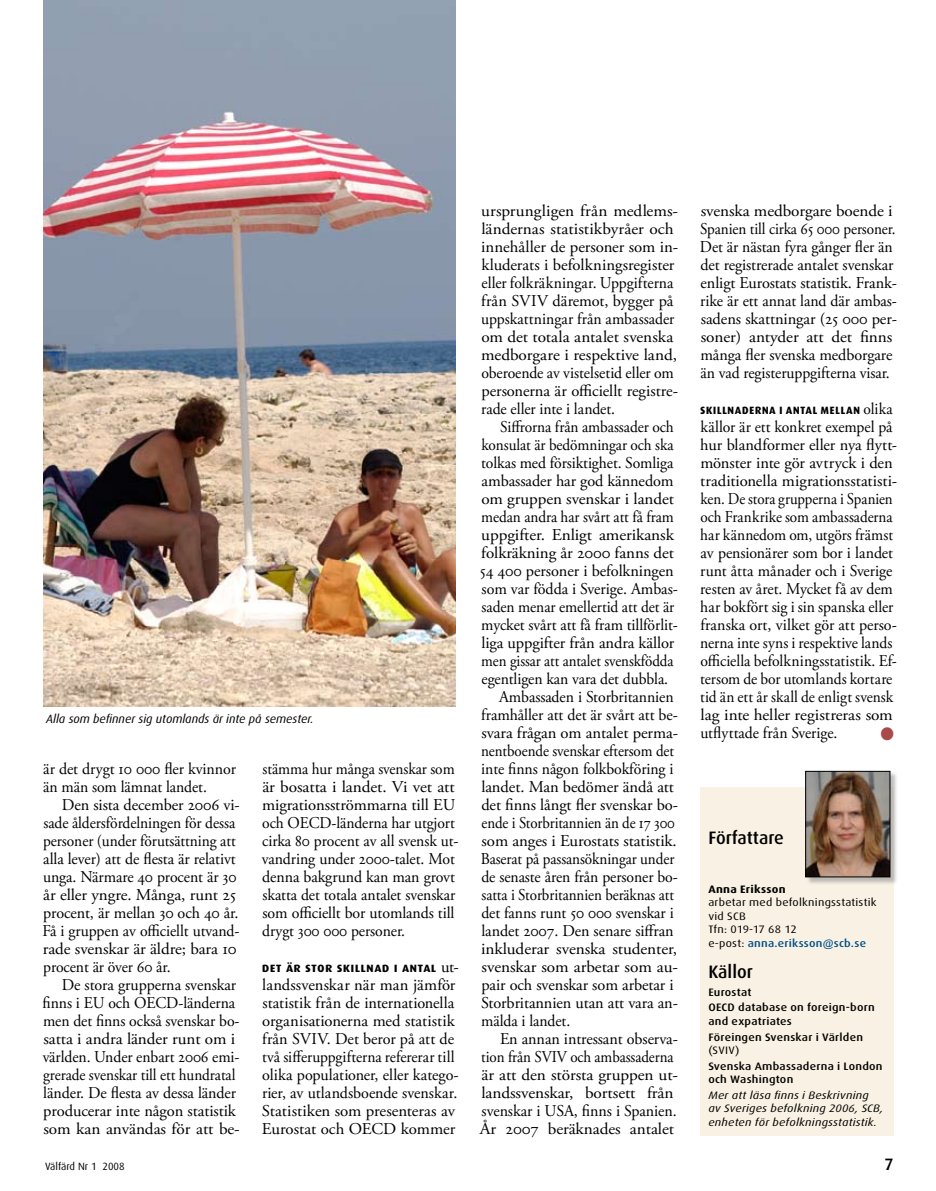
<style>
.page{position:relative;width:936px;height:1191px;background:#fff}
.page>*{position:absolute;margin:0;border:0;box-sizing:border-box;transform-origin:0 0}
.t1{font:500 18px "Dax Pro";color:#000}
.t2{font:18px "Zapf Dingbats";color:#a84a4a;scale:.95 1}
.t3{font:16.5px/18px "Adobe Garamond Pro";letter-spacing:-.005em;color:#000}
.t4{font:16.5px/18px "Adobe Garamond Pro";letter-spacing:-.005em;color:#000;scale:1.04 1}
.t5{font:16.5px/18px "Adobe Garamond Pro";letter-spacing:-.005em;color:#000;scale:.95 1}
.t6{font:16.5px/18px "Adobe Garamond Pro";letter-spacing:-.005em;color:#000;scale:.93 1}
.t7{font:16.5px "Adobe Garamond Pro";letter-spacing:-.005em;color:#000;scale:.91 1}
.t8{font:16.5px "Adobe Garamond Pro";letter-spacing:-.005em;color:#000;scale:.92 1}
.t9{font:16.5px "Adobe Garamond Pro";letter-spacing:-.005em;color:#000;scale:.96 1}
.t10{font:16.5px "Adobe Garamond Pro";letter-spacing:-.005em;color:#000;scale:.94 1}
.t11{font:16.5px "Adobe Garamond Pro";letter-spacing:-.005em;color:#000;scale:.9 1}
.t12{font:500 16.5px "Dax Pro";color:#000}
.t13{font:700 13.5px "Dax Pro";letter-spacing:.02em;color:#000;scale:.93 1}
.t14{font:700 13.5px "Dax Pro";letter-spacing:.02em;color:#000}
.t15{font:italic 12px "Dax Pro";color:#000}
.t16{font:500 10.8px/15.6px "Dax Pro";letter-spacing:.02em;color:#000;scale:1.11 1}
.t17{font:italic 10.8px/13.5px "Dax Pro";letter-spacing:.015em;color:#000;scale:1.11 1}
.t18{font:10.8px/13.5px "Dax Pro";letter-spacing:.02em;color:#000;scale:1.11 1}
.t19{font:700 10.8px "Dax Pro";letter-spacing:.02em;color:#000;scale:1.11 1}
.t20{font:10.5px "Dax Pro";color:#000}
.s1{font-family:"Adobe Garamond Pro";font-weight:400;font-size:16.5px}
.s2{font-weight:500;color:#004e85}
</style>
<div class="page">
<div style="left:699px;top:787px;width:194px;height:348px;background:#f9f2e4"></div>
<div style="left:805px;top:771px;width:99px;height:120px;background:#818084;opacity:.5"></div>
<img style="left:807px;top:773px;width:81px;height:102px">
<div style="left:805px;top:771px;width:85px;height:106px;border:1px solid #000"></div>
<img style="left:44px;top:0;width:411px;height:706px">
<p class="t15" style="left:46px;top:711px;width:269px">Alla som befinner sig utomlands är inte på semester.</p>
<p class="t3" style="left:43px;top:760px;width:194px">är det drygt 10 000 fler kvinnor än män som lämnat landet.</p>
<p class="t3" style="left:42px;top:796px;width:199px;text-indent:19px">Den sista december 2006 vi&shy;sade åldersfördelningen för dessa personer (under förutsättning att alla lever) att de flesta är relativt unga. Närmare 40 procent är 30 år eller yngre. Många, runt 25 procent, är mellan 30 och 40 år.<br>Få i gruppen av officiellt utvand&shy;rade svenskar är äldre; bara 10 procent är över 60 år.</p>
<p class="t3" style="left:43px;top:976px;width:199px;text-indent:19px">De stora grupperna svenskar finns i EU och OECD-länderna men det finns också svenskar bo&shy;satta i andra länder runt om i världen. Under enbart 2006 emi&shy;grerade svenskar till ett hundratal länder. De flesta av dessa länder producerar inte någon statistik som kan användas för att be-</p>
<p class="t6" style="left:262px;top:760px;width:213px">stämma hur många svenskar som är bosatta i landet. Vi vet att migrationsströmmarna till EU och OECD-länderna har utgjort cirka 80 procent av all svensk ut&shy;vandring under 2000-talet. Mot denna bakgrund kan man grovt skatta det totala antalet svenskar som officiellt bor utomlands till drygt 300 000 personer.</p>
<p class="t14" style="left:262px;top:958px;width:198px">det är stor skillnad i antal <span class="s1">ut-</span></p>
<p class="t3" style="left:262px;top:976px;width:198px">landssvenskar när man jämför statistik från de internationella organisationerna med statistik från SVIV. Det beror på att de två sifferuppgifterna refererar till olika populationer, eller katego&shy;rier, av utlandsboende svenskar.<br>Statistiken som presenteras av<br>Eurostat och OECD kommer</p>
<p class="t4" style="left:481px;top:202px;width:191px">ursprungligen från medlems&shy;ländernas statistikbyråer och innehåller de personer som in&shy;kluderats i befolkningsregister eller folkräkningar. Uppgifterna från SVIV däremot, bygger på uppskattningar från ambassader om det totala antalet svenska medborgare i respektive land, oberoende av vistelsetid eller om personerna är officiellt registre&shy;rade eller inte i landet.</p>
<p class="t6" style="left:500px;top:418px;width:188px">Siffrorna från ambassader och</p>
<p class="t8" style="left:481px;top:435px;width:210px">konsulat är bedömningar och ska</p>
<p class="t5" style="left:481px;top:454px;width:204px">tolkas med försiktighet. Somliga</p>
<p class="t3" style="left:481px;top:472px;width:194px">ambassader har god kännedom</p>
<p class="t4" style="left:481px;top:490px;width:187px">om gruppen svenskar i landet</p>
<p class="t8" style="left:481px;top:507px;width:211px">medan andra har svårt att få fram</p>
<p class="t4" style="left:481px;top:526px;width:187px">uppgifter. Enligt amerikansk</p>
<p class="t3" style="left:481px;top:544px;width:194px">folkräkning år 2000 fanns det</p>
<p class="t3" style="left:480px;top:562px;width:195px">54 400 personer i befolkningen</p>
<p class="t3" style="left:481px;top:580px;width:198px">som var födda i Sverige. Ambas-</p>
<p class="t10" style="left:481px;top:597px;width:206px">saden menar emellertid att det är</p>
<p class="t5" style="left:481px;top:616px;width:208px">mycket svårt att få fram tillförlit-</p>
<p class="t3" style="left:481px;top:634px;width:194px">liga uppgifter från andra källor</p>
<p class="t7" style="left:481px;top:651px;width:213px">men gissar att antalet svenskfödda</p>
<p class="t5" style="left:481px;top:670px;width:198px">egentligen kan vara det dubbla.</p>
<p class="t9" style="left:499px;top:687px;width:183px">Ambassaden i Storbritannien</p>
<p class="t9" style="left:481px;top:705px;width:206px">framhåller att det är svårt att be-</p>
<p class="t3" style="left:481px;top:724px;width:198px">svara frågan om antalet perma-</p>
<p class="t7" style="left:481px;top:741px;width:213px">nentboende svenskar eftersom det</p>
<p class="t5" style="left:481px;top:760px;width:204px">inte finns någon folkbokföring i</p>
<p class="t3" style="left:481px;top:778px;width:194px">landet. Man bedömer ändå att</p>
<p class="t3" style="left:481px;top:796px;width:198px">det finns långt fler svenskar bo-</p>
<p class="t11" style="left:481px;top:813px;width:216px">ende i Storbritannien än de 17 300</p>
<p class="t3" style="left:481px;top:832px;width:197px">som anges i Eurostats statistik.</p>
<p class="t8" style="left:481px;top:849px;width:212px">Baserat på passansökningar under</p>
<p class="t5" style="left:481px;top:868px;width:208px">de senaste åren från personer bo-</p>
<p class="t7" style="left:481px;top:885px;width:213px">satta i Storbritannien beräknas att</p>
<p class="t5" style="left:481px;top:904px;width:204px">det fanns runt 50 000 svenskar i</p>
<p class="t3" style="left:481px;top:922px;width:194px">landet 2007. Den senare siffran</p>
<p class="t4" style="left:481px;top:940px;width:190px">inkluderar svenska studenter,</p>
<p class="t4" style="left:481px;top:958px;width:190px">svenskar som arbetar som au-</p>
<p class="t3" style="left:481px;top:976px;width:194px">pair och svenskar som arbetar i</p>
<p class="t3" style="left:481px;top:994px;width:198px">Storbritannien utan att vara an-</p>
<p class="t5" style="left:481px;top:1012px;width:95px">mälda i landet.</p>
<p class="t3" style="left:500px;top:1030px;width:179px">En annan intressant observa-</p>
<p class="t7" style="left:481px;top:1047px;width:213px">tion från SVIV och ambassaderna</p>
<p class="t4" style="left:481px;top:1066px;width:190px">är att den största gruppen ut-</p>
<p class="t4" style="left:481px;top:1084px;width:186px">landssvenskar, bortsett från</p>
<p class="t3" style="left:481px;top:1102px;width:196px">svenskar i USA, finns i Spanien.</p>
<p class="t4" style="left:480px;top:1120px;width:188px">År 2007 beräknades antalet</p>
<p class="t4" style="left:700px;top:202px;width:191px">svenska medborgare boende i<br>Spanien till cirka 65 000 personer.<br>Det är nästan fyra gånger fler än det registrerade antalet svenskar enligt Eurostats statistik. Frank&shy;rike är ett annat land där ambas&shy;sadens skattningar (25 000 per&shy;soner) antyder att det finns många fler svenska medborgare än vad registeruppgifterna visar.</p>
<p class="t13" style="left:700px;top:400px;width:208px">skillnaderna i antal mellan <span class="s1">olika</span></p>
<p class="t5" style="left:700px;top:418px;width:209px">källor är ett konkret exempel på hur blandformer eller nya flytt&shy;mönster inte gör avtryck i den traditionella migrationsstatisti&shy;ken. De stora grupperna i Spanien och Frankrike som ambassaderna har kännedom om, utgörs främst av pensionärer som bor i landet runt åtta månader och i Sverige resten av året. Mycket få av dem har bokfört sig i sin spanska eller franska ort, vilket gör att perso&shy;nerna inte syns i respektive lands officiella befolkningsstatistik. Ef&shy;tersom de bor utomlands kortare tid än ett år skall de enligt svensk lag inte heller registreras som utflyttade från Sverige.</p>
<p class="t2" style="left:880px;top:725px;width:16px">●</p>
<p class="t1" style="left:708px;top:825px;width:77px">Författare</p>
<p class="t19" style="left:708px;top:882px;width:71px">Anna Eriksson</p>
<p class="t18" style="left:708px;top:895px;width:153px">arbetar med befolkningsstatistik vid SCB<br>Tfn: 019-17 68 12<br>e-post: <span class="s2">anna.eriksson@scb.se</span></p>
<p class="t1" style="left:708px;top:960px;width:46px">Källor</p>
<p class="t16" style="left:708px;top:984px;width:151px">Eurostat<br>OECD database on foreign-born</p>
<p class="t16" style="left:708px;top:1013px;width:141px">and expatriates<br>Föreingen Svenskar i Världen</p>
<p class="t18" style="left:708px;top:1043px;width:29px">(SVIV)</p>
<p class="t16" style="left:708px;top:1058px;width:158px;line-height:13.5px">Svenska Ambassaderna i London och Washington</p>
<p class="t17" style="left:708px;top:1088px;width:159px">Mer att läsa finns i Beskrivning av Sveriges befolkning 2006, SCB, enheten för befolkningsstatistik.</p>
<p class="t20" style="left:45px;top:1159px;width:81px">Välfärd Nr 1 2008</p>
<p class="t12" style="left:884px;top:1153px;width:11px">7</p>
</div>
